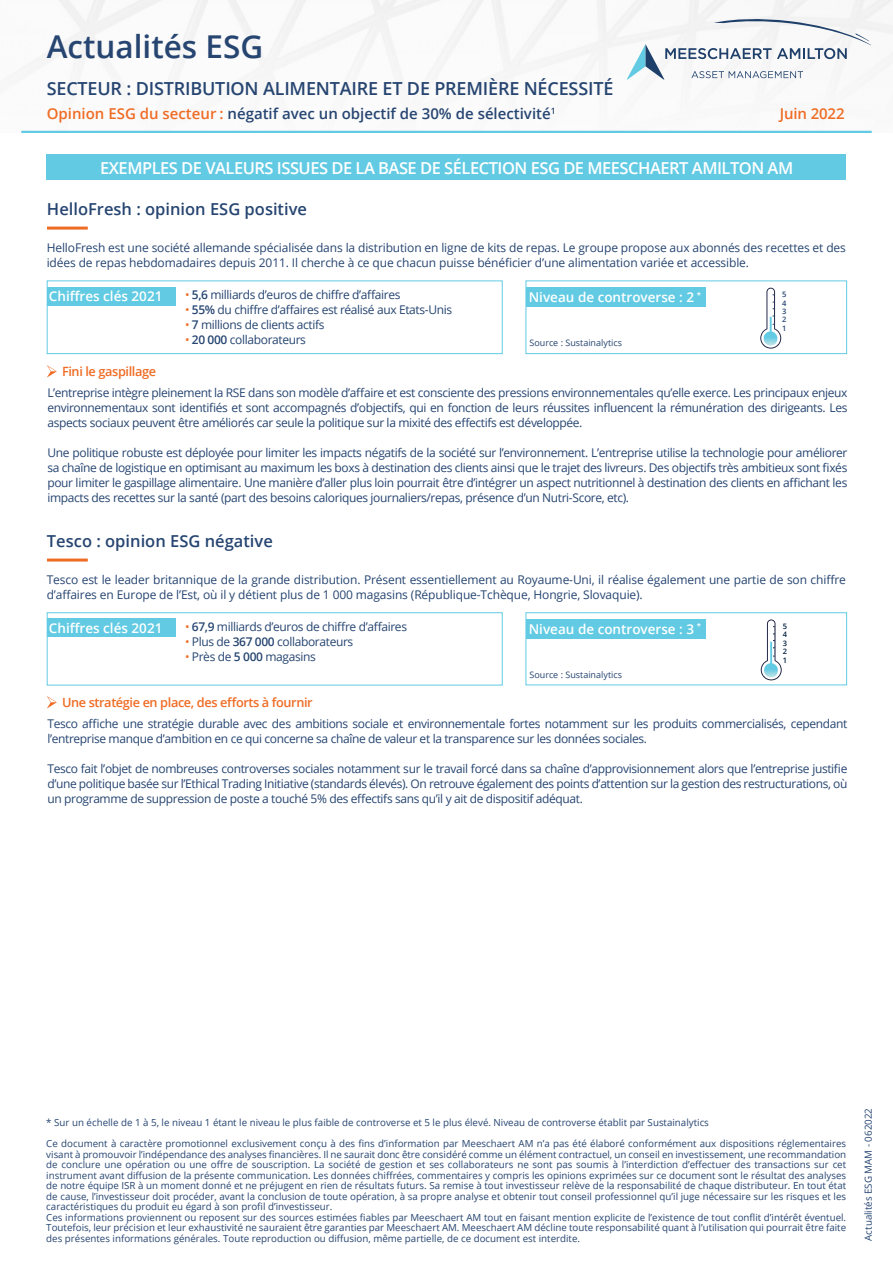
<style>
.page{position:relative;width:893px;height:1263px;background:#fff}
.page>*{position:absolute;margin:0;border:0;box-sizing:border-box;transform-origin:0 0}
.t1{font:600 31.5px "Open Sans";color:#264571}
.t2{font:600 18px "Open Sans";letter-spacing:-.01em;color:#264571}
.t3{font:600 16.5px "Open Sans";letter-spacing:-.03em;color:#fff}
.t4{font:600 16.5px "Open Sans";color:#264571}
.t5{font:600 15px "Open Sans";color:#264571}
.t6{font:600 15px "Open Sans";letter-spacing:-.01em;color:#ef6c25}
.t7{font:600 13.5px "Open Sans";color:#fff}
.t8{font:600 12.75px "Open Sans";letter-spacing:-.03em;color:#ef6c25}
.t9{font:12px/15px "Open Sans";letter-spacing:-.03em;color:#264571;text-align:justify}
.t10{font:12px/15px "Open Sans";letter-spacing:-.01em;color:#264571}
.t11{font:9.75px/10.5px "Open Sans";color:#264571;text-align:justify}
.t12{font:9px "Open Sans";color:#264571}
.t13{font:600 7.5px/8.4px "Open Sans";color:#264571;text-align:justify}
.t14{font:600 7.5px/8.4px "Open Sans";color:#001e41;text-align:justify}
.s1{color:#ef6c25}
.s2{font-weight:600}
</style>
<div class="page">
<hr style="left:21px;top:131px;width:851px;height:2px;background:#62cbe3">
<svg style="left:627px;top:18px;width:244px;height:62px"></svg>
<div style="left:46px;top:155px;width:800px;height:25px;background:#62cbe3"></div>
<hr style="left:47px;top:227px;width:41px;height:3px;background:#ef6c25">
<svg style="left:47px;top:365px;width:10px;height:13px"></svg>
<div style="left:47px;top:287px;width:129px;height:18px;background:#62cbe3"></div>
<div style="left:47px;top:280px;width:456px;height:74px;border:1px solid #62cbe3"></div>
<div style="left:526px;top:280px;width:321px;height:74px;border:1px solid #62cbe3"></div>
<div style="left:526px;top:287px;width:179px;height:19px;background:#62cbe3"></div>
<svg style="left:760px;top:288px;width:21px;height:61px"></svg>
<hr style="left:47px;top:558px;width:41px;height:3px;background:#ef6c25">
<svg style="left:47px;top:696px;width:10px;height:12px"></svg>
<div style="left:47px;top:618px;width:129px;height:19px;background:#62cbe3"></div>
<div style="left:47px;top:612px;width:456px;height:73px;border:1px solid #62cbe3"></div>
<div style="left:526px;top:612px;width:321px;height:73px;border:1px solid #62cbe3"></div>
<div style="left:526px;top:619px;width:179px;height:19px;background:#62cbe3"></div>
<svg style="left:761px;top:619px;width:21px;height:61px"></svg>
<h1 class="t1" style="left:47px;top:25px;width:218px">Actualités ESG</h1>
<h2 class="t2" style="left:47px;top:76px;width:568px">SECTEUR : DISTRIBUTION ALIMENTAIRE ET DE PREMIÈRE NÉCESSITÉ</h2>
<p class="t5" style="left:47px;top:103px;width:510px"><span class="s1">Opinion ESG du secteur :</span> négatif avec un objectif de 30% de sélectivité<sup>1</sup></p>
<p class="t6" style="left:780px;top:103px;width:66px">Juin 2022</p>
<p class="t3" style="left:100px;top:156px;width:695px">EXEMPLES DE VALEURS ISSUES DE LA BASE DE SÉLECTION ESG DE MEESCHAERT AMILTON AM</p>
<p class="t4" style="left:47px;top:197px;width:262px">HelloFresh : opinion ESG positive</p>
<p class="t10" style="left:47px;top:240px;width:801px">HelloFresh est une société allemande spécialisée dans la distribution en ligne de kits de repas. Le groupe propose aux abonnés des recettes et des idées de repas hebdomadaires depuis 2011. Il cherche à ce que chacun puisse bénéficier d’une alimentation variée et accessible.</p>
<p class="t7" style="left:49px;top:287px;width:115px">Chiffres clés 2021</p>
<p class="t9" style="left:185px;top:287px;width:217px"><span class="s1">•</span> <span class="s2">5,6</span> milliards d’euros de chiffre d’affaires</p>
<p class="t9" style="left:185px;top:302px;width:269px"><span class="s1">•</span> <span class="s2">55%</span> du chiffre d’affaires est réalisé aux Etats-Unis</p>
<p class="t9" style="left:185px;top:317px;width:141px"><span class="s1">•</span> <span class="s2">7</span> millions de clients actifs</p>
<p class="t9" style="left:185px;top:332px;width:123px"><span class="s1">•</span> <span class="s2">20 000</span> collaborateurs</p>
<p class="t7" style="left:529px;top:288px;width:174px">Niveau de controverse : 2 <sup>*</sup></p>
<p class="t12" style="left:529px;top:336px;width:94px">Source : Sustainalytics</p>
<p class="t13" style="left:782px;top:290px;width:6px">5<br>4<br>3<br>2<br>1</p>
<p class="t8" style="left:62px;top:362px;width:96px">Fini le gaspillage</p>
<p class="t9" style="left:47px;top:384px;width:801px">L’entreprise intègre pleinement la RSE dans son modèle d’affaire et est consciente des pressions environnementales qu’elle exerce. Les principaux enjeux environnementaux sont identifiés et sont accompagnés d’objectifs, qui en fonction de leurs réussites influencent la rémunération des dirigeants. Les aspects sociaux peuvent être améliorés car seule la politique sur la mixité des effectifs est développée.</p>
<p class="t9" style="left:47px;top:444px;width:802px">Une politique robuste est déployée pour limiter les impacts négatifs de la société sur l’environnement. L’entreprise utilise la technologie pour améliorer sa chaîne de logistique en optimisant au maximum les boxs à destination des clients ainsi que le trajet des livreurs. Des objectifs très ambitieux sont fixés pour limiter le gaspillage alimentaire. Une manière d’aller plus loin pourrait être d’intégrer un aspect nutritionnel à destination des clients en affichant les impacts des recettes sur la santé (part des besoins caloriques journaliers/repas, présence d’un Nutri-Score, etc).</p>
<p class="t4" style="left:47px;top:529px;width:227px">Tesco : opinion ESG négative</p>
<p class="t10" style="left:47px;top:572px;width:801px">Tesco est le leader britannique de la grande distribution. Présent essentiellement au Royaume-Uni, il réalise également une partie de son chiffre d’affaires en Europe de l’Est, où il y détient plus de 1 000 magasins (République-Tchèque, Hongrie, Slovaquie).</p>
<p class="t7" style="left:49px;top:619px;width:115px">Chiffres clés 2021</p>
<p class="t9" style="left:185px;top:619px;width:224px"><span class="s1">•</span> <span class="s2">67,9</span> milliards d’euros de chiffre d’affaires</p>
<p class="t9" style="left:185px;top:634px;width:170px"><span class="s1">•</span> Plus de <span class="s2">367 000</span> collaborateurs</p>
<p class="t9" style="left:185px;top:649px;width:132px"><span class="s1">•</span> Près de <span class="s2">5 000</span> magasins</p>
<p class="t7" style="left:529px;top:620px;width:174px">Niveau de controverse : 3 <sup>*</sup></p>
<p class="t12" style="left:529px;top:668px;width:94px">Source : Sustainalytics</p>
<p class="t14" style="left:783px;top:622px;width:6px">5<br>4<br>3<br>2<br>1</p>
<p class="t8" style="left:62px;top:693px;width:252px">Une stratégie en place, des efforts à fournir</p>
<p class="t9" style="left:47px;top:715px;width:801px">Tesco affiche une stratégie durable avec des ambitions sociale et environnementale fortes notamment sur les produits commercialisés, cependant l’entreprise manque d’ambition en ce qui concerne sa chaîne de valeur et la transparence sur les données sociales.</p>
<p class="t9" style="left:47px;top:760px;width:801px">Tesco fait l’objet de nombreuses controverses sociales notamment sur le travail forcé dans sa chaîne d’approvisionnement alors que l’entreprise justifie d’une politique basée sur l’Ethical Trading Initiative (standards élevés). On retrouve également des points d’attention sur la gestion des restructurations, où un programme de suppression de poste a touché 5% des effectifs sans qu’il y ait de dispositif adéquat.</p>
<p class="t11" style="left:46px;top:1117px;width:664px">* Sur un échelle de 1 à 5, le niveau 1 étant le niveau le plus faible de controverse et 5 le plus élevé. Niveau de controverse établit par Sustainalytics</p>
<p class="t11" style="left:46px;top:1138px;width:801px">Ce document à caractère promotionnel exclusivement conçu à des fins d’information par Meeschaert AM n’a pas été élaboré conformément aux dispositions réglementaires visant à promouvoir l’indépendance des analyses financières. Il ne saurait donc être considéré comme un élément contractuel, un conseil en investissement, une recommandation de conclure une opération ou une offre de souscription. La société de gestion et ses collaborateurs ne sont pas soumis à l’interdiction d’effectuer des transactions sur cet instrument avant diffusion de la présente communication. Les données chiffrées, commentaires y compris les opinions exprimées sur ce document sont le résultat des analyses de notre équipe ISR à un moment donné et ne préjugent en rien de résultats futurs. Sa remise à tout investisseur relève de la responsabilité de chaque distributeur. En tout état de cause, l’investisseur doit procéder, avant la conclusion de toute opération, à sa propre analyse et obtenir tout conseil professionnel qu’il juge nécessaire sur les risques et les caractéristiques du produit eu égard à son profil d’investisseur.</p>
<p class="t11" style="left:46px;top:1211px;width:801px">Ces informations proviennent ou reposent sur des sources estimées fiables par Meeschaert AM tout en faisant mention explicite de l’existence de tout conflit d’intérêt éventuel.<br>Toutefois, leur précision et leur exhaustivité ne sauraient être garanties par Meeschaert AM. Meeschaert AM décline toute responsabilité quant à l’utilisation qui pourrait être faite des présentes informations générales. Toute reproduction ou diffusion, même partielle, de ce document est interdite.</p>
<p class="t11" style="left:863px;top:1241px;width:134px;rotate:-90deg">Actualités ESG MAM - 062022</p>
</div>
